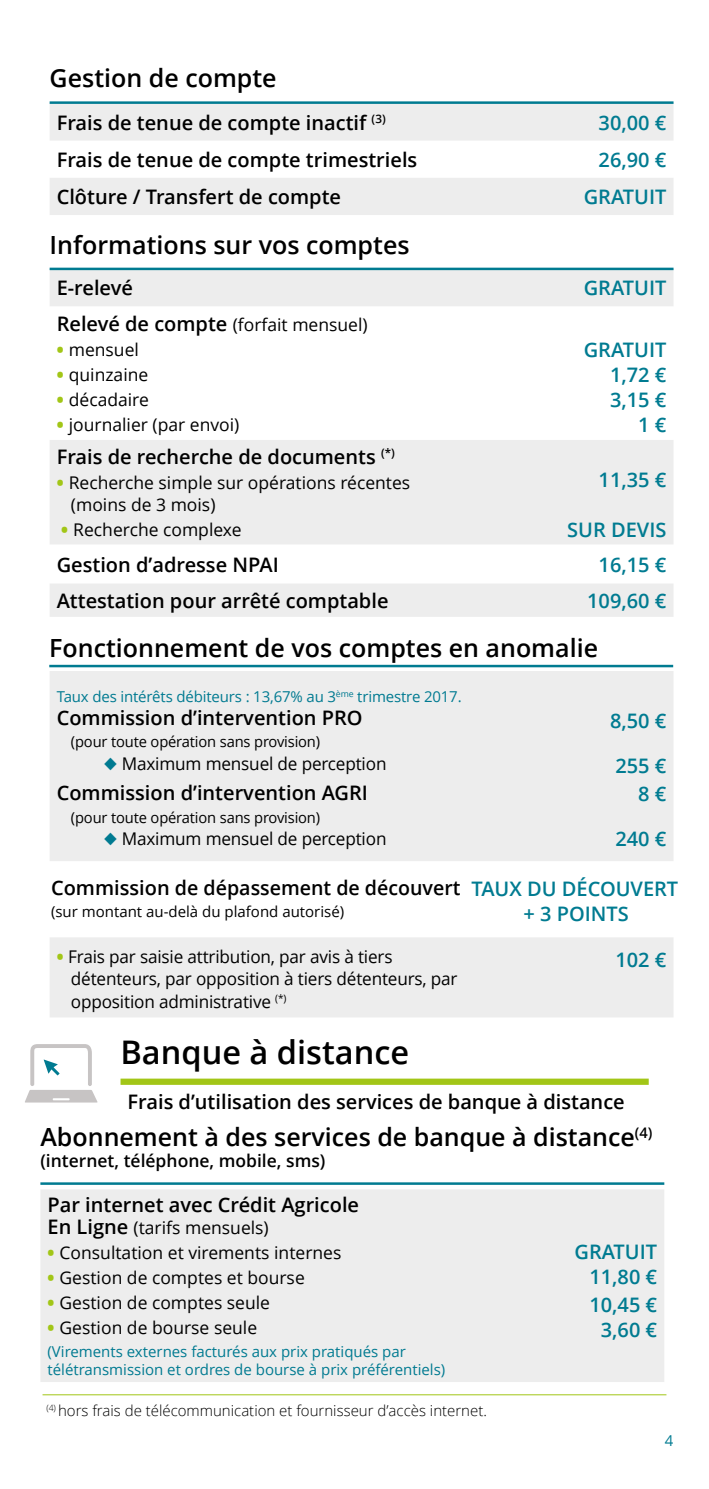
<style>
.page{position:relative;width:709px;height:1489px;background:#fff}
.page>*{position:absolute;margin:0;border:0;box-sizing:border-box;transform-origin:0 0}
.t1{font:600 32.5px "Open Sans";color:#000}
.t2{font:600 25px "Open Sans";color:#000}
.t3{font:600 20px "Open Sans";color:#000}
.t4{font:600 20px/25px "Open Sans";color:#007b91;text-align:right}
.t5{font:17.5px/22.5px "Open Sans";color:#000}
.t6{font:600 17.5px "Open Sans";color:#000}
.t7{font:15px/18px "Open Sans";color:#007a91}
.t8{font:15px "Open Sans";letter-spacing:-.01em;color:#000}
.t9{font:300 15px "Open Sans";color:#000}
.t10{font:15px "Open Sans";color:#007b91}
.s1{font-weight:600;font-size:20px}
.s2{font-weight:800;color:#a2c617}
.s3{color:#007a91}
</style>
<div class="page">
<div style="left:50px;top:671px;width:623px;height:190px;background:#ededed"></div>
<svg style="left:50px;top:104px;width:623px;height:111px;fill:#ededed"></svg>
<hr style="left:50px;top:101px;width:623px;height:3px;background:#007b91">
<svg style="left:50px;top:270px;width:623px;height:347px"></svg>
<hr style="left:50px;top:268px;width:623px;height:2px;background:#007b91">
<hr style="left:49px;top:664px;width:624px;height:3px;background:#007b91">
<div style="left:50px;top:937px;width:623px;height:80px;background:#ededed"></div>
<svg style="left:25px;top:1044px;width:73px;height:58px"></svg>
<div style="left:120px;top:1078px;width:528px;height:6px;background:#a2c617"></div>
<hr style="left:40px;top:1182px;width:624px;height:2px;background:#007b91">
<div style="left:40px;top:1189px;width:624px;height:192px;background:#ededed"></div>
<hr style="left:43px;top:1394px;width:623px;height:1px;background:#a2c617">
<h2 class="t2" style="left:50px;top:61px;width:229px">Gestion de compte</h2>
<p class="t3" style="left:57px;top:109px;width:330px">Frais de tenue de compte inactif <sup>(3)</sup></p>
<p class="t4" style="left:598px;top:109px;width:69px">30,00 €</p>
<p class="t3" style="left:57px;top:146px;width:362px">Frais de tenue de compte trimestriels</p>
<p class="t4" style="left:598px;top:147px;width:69px">26,90 €</p>
<p class="t3" style="left:57px;top:183px;width:286px">Clôture / Transfert de compte</p>
<p class="t4" style="left:583px;top:184px;width:84px">GRATUIT</p>
<h2 class="t2" style="left:50px;top:227px;width:361px">Informations sur vos comptes</h2>
<p class="t3" style="left:57px;top:274px;width:78px">E-relevé</p>
<p class="t4" style="left:583px;top:275px;width:84px">GRATUIT</p>
<p class="t5" style="left:57px;top:313px;width:312px"><span class="s1">Relevé de compte</span> (forfait mensuel)</p>
<p class="t5" style="left:57px;top:338px;width:84px"><span class="s2">•</span> mensuel</p>
<p class="t5" style="left:57px;top:363px;width:93px"><span class="s2">•</span> quinzaine</p>
<p class="t5" style="left:57px;top:388px;width:94px"><span class="s2">•</span> décadaire</p>
<p class="t5" style="left:57px;top:413px;width:184px"><span class="s2">•</span> journalier (par envoi)</p>
<p class="t4" style="left:583px;top:337px;width:84px">GRATUIT<br>1,72 €<br>3,15 €<br>1 €</p>
<p class="t3" style="left:57px;top:442px;width:339px">Frais de recherche de documents <sup>(*)</sup></p>
<p class="t5" style="left:71px;top:470px;width:341px;text-indent:-14px"><span class="s2">•</span> Recherche simple sur opérations récentes (moins de 3 mois)</p>
<p class="t5" style="left:61px;top:518px;width:182px"><span class="s2">•</span> Recherche complexe</p>
<p class="t4" style="left:598px;top:467px;width:69px">11,35 €</p>
<p class="t4" style="left:567px;top:517px;width:101px">SUR DEVIS</p>
<p class="t3" style="left:57px;top:550px;width:223px">Gestion d’adresse NPAI</p>
<p class="t4" style="left:598px;top:551px;width:69px">16,15 €</p>
<p class="t3" style="left:57px;top:587px;width:333px">Attestation pour arrêté comptable</p>
<p class="t4" style="left:587px;top:587px;width:81px">109,60 €</p>
<h2 class="t2" style="left:49px;top:630px;width:550px">Fonctionnement de vos comptes en anomalie</h2>
<p class="t7" style="left:57px;top:687px;width:406px">Taux des intérêts débiteurs : 13,67% au 3<sup>ème</sup> trimestre 2017.</p>
<p class="t3" style="left:57px;top:704px;width:307px">Commission d’intervention PRO</p>
<p class="t8" style="left:71px;top:731px;width:251px">(pour toute opération sans provision)</p>
<p class="t5" style="left:104px;top:752px;width:284px"><span class="s3">◆</span> Maximum mensuel de perception</p>
<p class="t3" style="left:57px;top:779px;width:313px">Commission d’intervention AGRI</p>
<p class="t8" style="left:71px;top:806px;width:251px">(pour toute opération sans provision)</p>
<p class="t5" style="left:104px;top:827px;width:284px"><span class="s3">◆</span> Maximum mensuel de perception</p>
<p class="t4" style="left:610px;top:707px;width:58px">8,50 €</p>
<p class="t4" style="left:615px;top:751px;width:53px;line-height:27.5px">255 €<br>8 €</p>
<p class="t4" style="left:615px;top:825px;width:53px">240 €</p>
<p class="t3" style="left:51px;top:873px;width:411px">Commission de dépassement de découvert</p>
<p class="t8" style="left:51px;top:901px;width:295px">(sur montant au-delà du plafond autorisé)</p>
<p class="t4" style="left:471px;top:875px;width:208px;text-align:center">TAUX DU DÉCOUVERT + 3 POINTS</p>
<p class="t5" style="left:71px;top:944px;width:388px;text-indent:-14px"><span class="s2">•</span> Frais par saisie attribution, par avis à tiers détenteurs, par opposition à tiers détenteurs, par opposition administrative <sup>(*)</sup></p>
<p class="t4" style="left:615px;top:946px;width:53px">102 €</p>
<h1 class="t1" style="left:120px;top:1029px;width:290px">Banque à distance</h1>
<p class="t3" style="left:128px;top:1087px;width:498px">Frais d’utilisation des services de banque à distance</p>
<h2 class="t2" style="left:40px;top:1120px;width:613px">Abonnement à des services de banque à distance<sup>(4)</sup></h2>
<p class="t6" style="left:40px;top:1148px;width:286px">(internet, téléphone, mobile, sms)</p>
<p class="t3" style="left:47px;top:1190px;width:313px">Par internet avec Crédit Agricole</p>
<p class="t5" style="left:47px;top:1216px;width:223px"><span class="s1">En Ligne</span> (tarifs mensuels)</p>
<p class="t5" style="left:47px;top:1241px;width:295px"><span class="s2">•</span> Consultation et virements internes</p>
<p class="t5" style="left:47px;top:1266px;width:259px"><span class="s2">•</span> Gestion de comptes et bourse</p>
<p class="t5" style="left:47px;top:1291px;width:224px"><span class="s2">•</span> Gestion de comptes seule</p>
<p class="t5" style="left:47px;top:1316px;width:211px"><span class="s2">•</span> Gestion de bourse seule</p>
<p class="t7" style="left:47px;top:1341px;width:399px">(Virements externes facturés aux prix pratiqués par télétransmission et ordres de bourse à prix préférentiels)</p>
<p class="t9" style="left:46px;top:1400px;width:442px"><sup>(4)</sup> hors frais de télécommunication et fournisseur d’accès internet.</p>
<p class="t4" style="left:574px;top:1239px;width:84px">GRATUIT<br>11,80 €</p>
<p class="t4" style="left:589px;top:1291px;width:69px;text-align:center">10,45 €<br>3,60 €</p>
<p class="t10" style="left:665px;top:1430px;width:10px">4</p>
</div>
